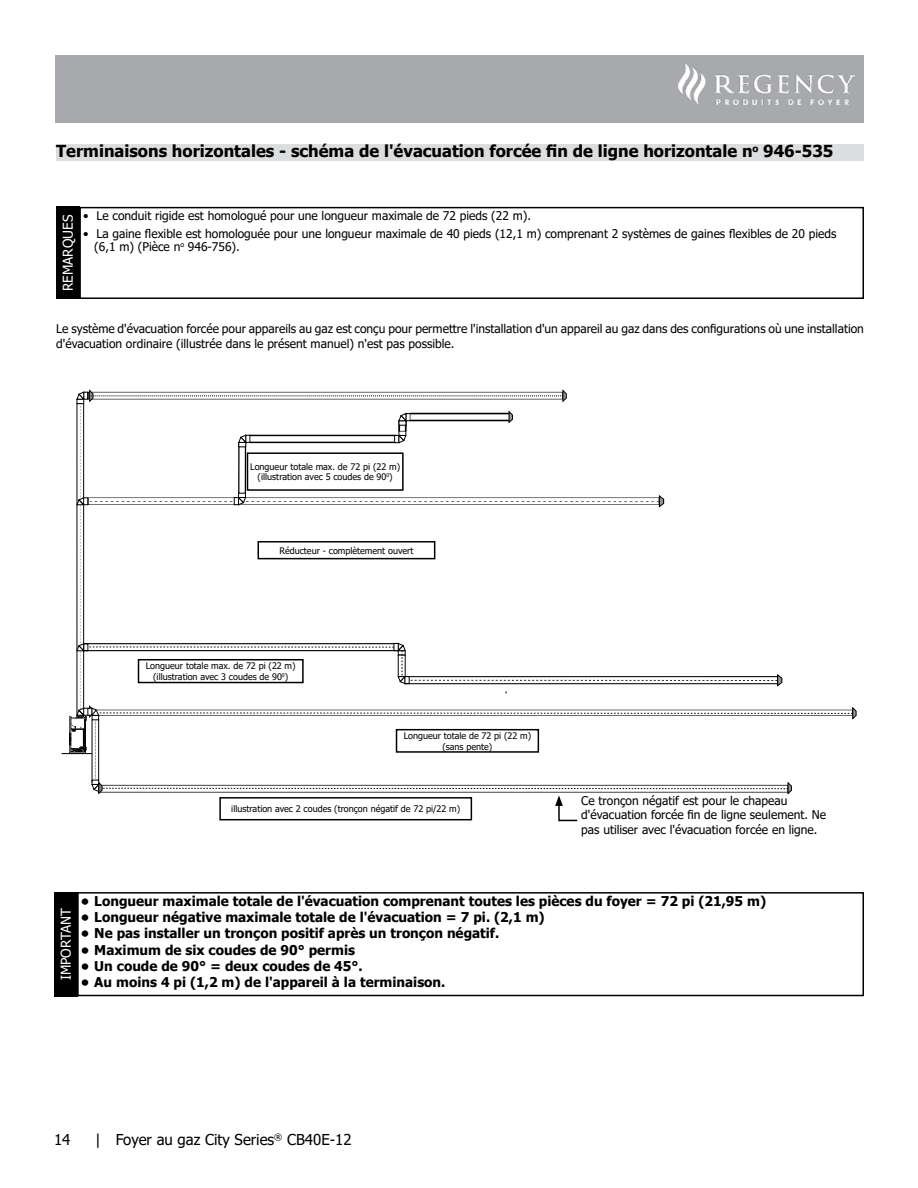
<style>
.page{position:relative;width:918px;height:1188px;background:#fff}
.page>*{position:absolute;margin:0;border:0;box-sizing:border-box;transform-origin:0 0}
.t1{font:700 16.5px "Tahoma";color:#000}
.t2{font:15px "Tahoma";color:#000}
.t3{font:700 13.5px "Tahoma";color:#000}
.t4{font:13.5px "Tahoma";color:#fff}
.t5{font:12px/14.4px "Tahoma";color:#000}
.t6{font:9px/10.8px "Tahoma";color:#000;text-align:center}
</style>
<div class="page">
<div style="left:56px;top:55px;width:808px;height:67px;background:#a7a9ac"></div>
<img style="left:678px;top:63px;width:176px;height:42px">
<hr style="left:62px;top:753px;width:30px;height:1px;background:#000">
<svg style="left:69px;top:390px;width:787px;height:431px"></svg>
<div style="left:220px;top:798px;width:251px;height:22px;background:#fff"></div>
<div style="left:219px;top:797px;width:253px;height:23px;border:2px solid #000"></div>
<div style="left:247px;top:453px;width:156px;height:37px;background:#fff"></div>
<div style="left:247px;top:452px;width:157px;height:39px;border:2px solid #000"></div>
<div style="left:258px;top:542px;width:177px;height:17px;background:#fff"></div>
<div style="left:258px;top:541px;width:177px;height:18px;border:2px solid #000"></div>
<div style="left:138px;top:660px;width:165px;height:23px;background:#fff"></div>
<div style="left:138px;top:659px;width:166px;height:24px;border:2px solid #000"></div>
<div style="left:397px;top:730px;width:141px;height:22px;background:#fff"></div>
<div style="left:396px;top:729px;width:143px;height:24px;border:2px solid #000"></div>
<div style="left:56px;top:145px;width:808px;height:16px;background:#dcddde"></div>
<div style="left:56px;top:207px;width:23px;height:92px;background:#000"></div>
<div style="left:79px;top:207px;width:785px;height:92px;border:2px solid #000"></div>
<div style="left:54px;top:892px;width:23px;height:104px;background:#000"></div>
<div style="left:77px;top:892px;width:787px;height:104px;border:2px solid #000"></div>
<h1 class="t1" style="left:56px;top:140px;width:779px">Terminaisons horizontales - schéma de l'évacuation forcée fin de ligne horizontale n<sup>o</sup> 946-535</h1>
<p class="t4" style="left:59px;top:291px;width:78px;rotate:-90deg">REMARQUES</p>
<p class="t5" style="left:83px;top:209px;width:449px">• Le conduit rigide est homologué pour une longueur maximale de 72 pieds (22 m).</p>
<p class="t5" style="left:94px;top:227px;width:744px;line-height:13.5px;text-indent:-11px">• La gaine flexible est homologuée pour une longueur maximale de 40 pieds (12,1 m) comprenant 2 systèmes de gaines flexibles de 20 pieds (6,1 m) (Pièce n<sup>o</sup> 946-756).</p>
<p class="t5" style="left:56px;top:322px;width:809px">Le système d'évacuation forcée pour appareils au gaz est conçu pour permettre l'installation d'un appareil au gaz dans des configurations où une installation d'évacuation ordinaire (illustrée dans le présent manuel) n'est pas possible.</p>
<p class="t6" style="left:250px;top:461px;width:151px">Longueur totale max. de 72 pi (22 m) (illustration avec 5 coudes de 90<sup>0</sup>)</p>
<p class="t6" style="left:280px;top:545px;width:135px">Réducteur - complètement ouvert</p>
<p class="t6" style="left:146px;top:661px;width:151px">Longueur totale max. de 72 pi (22 m) (illustration avec 3 coudes de 90<sup>0</sup>)</p>
<p class="t6" style="left:404px;top:731px;width:129px">Longueur totale de 72 pi (22 m) (sans pente)</p>
<p class="t6" style="left:231px;top:804px;width:230px">illustration avec 2 coudes (tronçon négatif de 72 pi/22 m)</p>
<p class="t5" style="left:581px;top:794px;width:246px">Ce tronçon négatif est pour le chapeau d'évacuation forcée fin de ligne seulement. Ne pas utiliser avec l'évacuation forcée en ligne.</p>
<p class="t4" style="left:57px;top:980px;width:74px;rotate:-90deg">IMPORTANT</p>
<p class="t3" style="left:81px;top:892px;width:687px">• Longueur maximale totale de l'évacuation comprenant toutes les pièces du foyer = 72 pi (21,95 m)</p>
<p class="t3" style="left:81px;top:908px;width:465px">• Longueur négative maximale totale de l'évacuation = 7 pi. (2,1 m)</p>
<p class="t3" style="left:81px;top:924px;width:420px">• Ne pas installer un tronçon positif après un tronçon négatif.</p>
<p class="t3" style="left:81px;top:940px;width:276px">• Maximum de six coudes de 90° permis</p>
<p class="t3" style="left:81px;top:956px;width:283px">• Un coude de 90° = deux coudes de 45°.</p>
<p class="t3" style="left:81px;top:973px;width:366px">• Au moins 4 pi (1,2 m) de l'appareil à la terminaison.</p>
<p class="t2" style="left:54px;top:1130px;width:18px">14</p>
<p class="t2" style="left:95px;top:1130px;width:258px">| Foyer au gaz City Series<sup>®</sup> CB40E-12</p>
</div>
